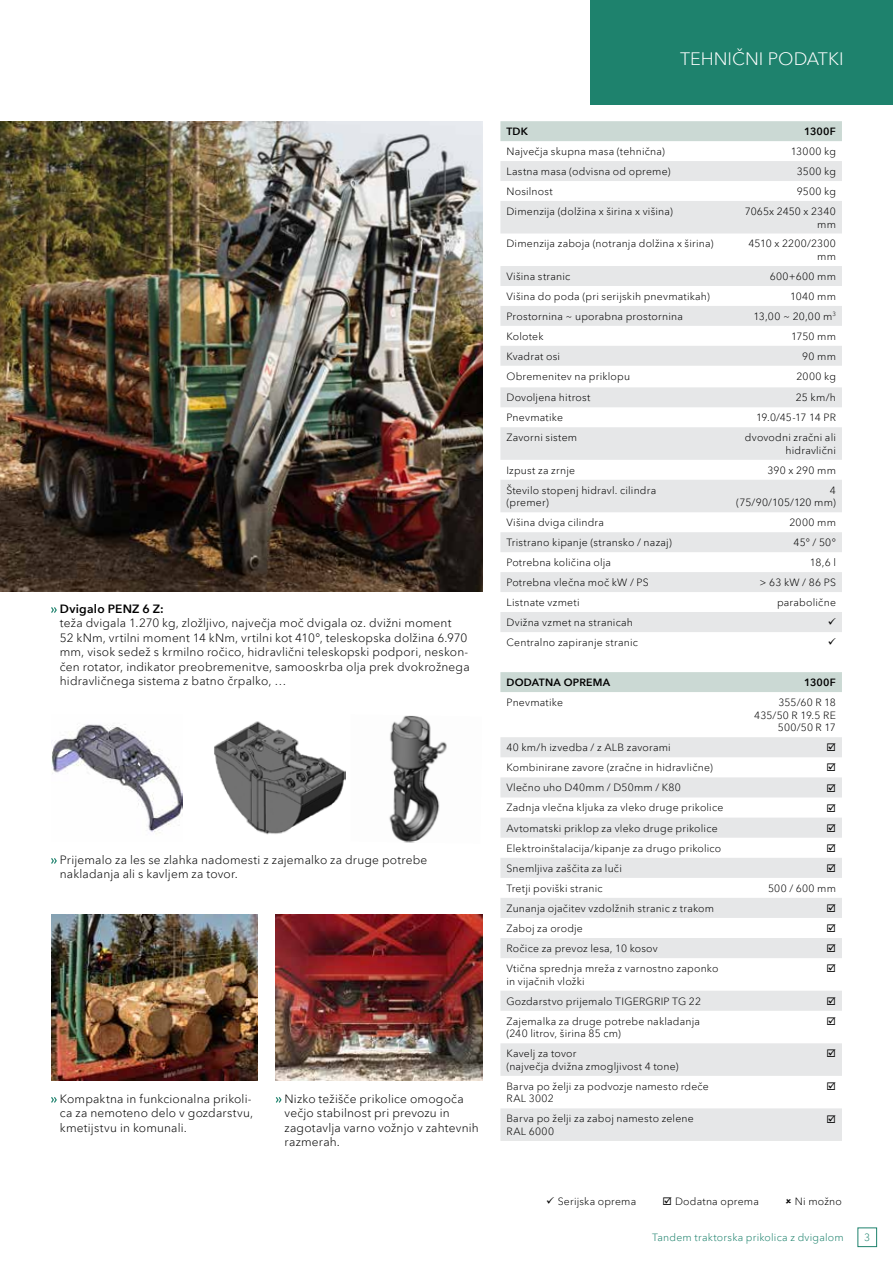
<style>
.page{position:relative;width:893px;height:1263px;background:#fff}
.page>*{position:absolute;margin:0;border:0;box-sizing:border-box;transform-origin:0 0}
.t1{font:300 18px "Avenir Next LT Pro";color:#fff}
.t2{font:300 12px/14.4px "Avenir Next LT Pro";letter-spacing:.015em;color:#000}
.t3{font:600 12px "Avenir Next LT Pro";letter-spacing:.02em;color:#000}
.t4{font:300 10.5px/12.6px "Avenir Next LT Pro";letter-spacing:.02em;color:#000}
.t5{font:300 10.5px "Avenir Next LT Pro";letter-spacing:.02em;color:#1e826d}
.t6{font:600 10.5px "Avenir Next LT Pro";letter-spacing:.025em;color:#000}
</style>
<div class="page">
<div style="left:858px;top:1228px;width:19px;height:19px;border:1px solid #1e826d"></div>
<div style="left:590px;top:0;width:303px;height:105px;background:#1e826d"></div>
<img style="left:51px;top:914px;width:207px;height:167px">
<svg style="left:51px;top:607px;width:6px;height:6px"></svg>
<svg style="left:51px;top:1097px;width:6px;height:6px"></svg>
<svg style="left:276px;top:1097px;width:6px;height:6px"></svg>
<svg style="left:51px;top:858px;width:6px;height:6px"></svg>
<img style="left:276px;top:914px;width:206px;height:167px">
<img style="left:51px;top:724px;width:132px;height:110px">
<img style="left:214px;top:721px;width:131px;height:114px">
<img style="left:389px;top:715px;width:58px;height:128px">
<div style="left:500px;top:121px;width:342px;height:20px;background:#cbd9d4"></div>
<svg style="left:500px;top:161px;width:342px;height:980px"></svg>
<img style="left:0;top:121px;width:482px;height:470px">
<svg style="left:828px;top:618px;width:8px;height:7px"></svg>
<svg style="left:828px;top:638px;width:8px;height:7px"></svg>
<svg style="left:827px;top:743px;width:9px;height:8px"></svg>
<svg style="left:827px;top:763px;width:9px;height:8px"></svg>
<svg style="left:827px;top:783px;width:9px;height:8px"></svg>
<svg style="left:827px;top:803px;width:9px;height:9px"></svg>
<svg style="left:827px;top:824px;width:9px;height:8px"></svg>
<svg style="left:827px;top:844px;width:9px;height:8px"></svg>
<svg style="left:827px;top:864px;width:9px;height:8px"></svg>
<svg style="left:827px;top:904px;width:9px;height:8px"></svg>
<svg style="left:827px;top:924px;width:9px;height:8px"></svg>
<svg style="left:827px;top:944px;width:9px;height:8px"></svg>
<svg style="left:827px;top:964px;width:9px;height:8px"></svg>
<svg style="left:827px;top:997px;width:9px;height:8px"></svg>
<svg style="left:827px;top:1017px;width:9px;height:8px"></svg>
<svg style="left:827px;top:1049px;width:9px;height:8px"></svg>
<svg style="left:827px;top:1082px;width:9px;height:8px"></svg>
<svg style="left:827px;top:1114px;width:9px;height:8px"></svg>
<p class="t3" style="left:60px;top:601px;width:106px">Dvigalo PENZ 6 Z:</p>
<p class="t2" style="left:60px;top:616px;width:411px">teža dvigala 1.270 kg, zložljivo, največja moč dvigala oz. dvižni moment<br>52 kNm, vrtilni moment 14 kNm, vrtilni kot 410°, teleskopska dolžina 6.970 mm, visok sedež s krmilno ročico, hidravlični teleskopski podpori, neskon&shy;čen rotator, indikator preobremenitve, samooskrba olja prek dvokrožnega hidravličnega sistema z batno črpalko, …</p>
<p class="t2" style="left:60px;top:852px;width:369px">Prijemalo za les se zlahka nadomesti z zajemalko za druge potrebe nakladanja ali s kavljem za tovor.</p>
<p class="t2" style="left:60px;top:1091px;width:195px">Kompaktna in funkcionalna prikoli&shy;ca za nemoteno delo v gozdarstvu, kmetijstvu in komunali.</p>
<p class="t2" style="left:285px;top:1091px;width:196px">Nizko težišče prikolice omogoča večjo stabilnost pri prevozu in zagotavlja varno vožnjo v zahtevnih razmerah.</p>
<h1 class="t1" style="left:680px;top:48px;width:165px">TEHNIČNI PODATKI</h1>
<p class="t6" style="left:506px;top:125px;width:23px">TDK</p>
<p class="t6" style="left:804px;top:125px;width:33px">1300F</p>
<p class="t4" style="left:506px;top:145px;width:160px">Največja skupna masa (tehnična)</p>
<p class="t4" style="left:791px;top:145px;width:47px">13000 kg</p>
<p class="t4" style="left:506px;top:165px;width:166px">Lastna masa (odvisna od opreme)</p>
<p class="t4" style="left:797px;top:165px;width:41px">3500 kg</p>
<p class="t4" style="left:506px;top:185px;width:48px">Nosilnost</p>
<p class="t4" style="left:797px;top:185px;width:41px">9500 kg</p>
<p class="t4" style="left:506px;top:205px;width:168px">Dimenzija (dolžina x širina x višina)</p>
<p class="t4" style="left:745px;top:205px;width:93px;text-align:right">7065x 2450 x 2340 mm</p>
<p class="t4" style="left:506px;top:237px;width:209px">Dimenzija zaboja (notranja dolžina x širina)</p>
<p class="t4" style="left:748px;top:237px;width:89px;text-align:right">4510 x 2200/2300 mm</p>
<p class="t4" style="left:506px;top:270px;width:66px">Višina stranic</p>
<p class="t4" style="left:770px;top:270px;width:68px">600+600 mm</p>
<p class="t4" style="left:506px;top:290px;width:205px">Višina do poda (pri serijskih pnevmatikah)</p>
<p class="t4" style="left:790px;top:290px;width:47px">1040 mm</p>
<p class="t4" style="left:506px;top:310px;width:178px">Prostornina ~ uporabna prostornina</p>
<p class="t4" style="left:753px;top:310px;width:84px">13,00 ~ 20,00 m<sup>3</sup></p>
<p class="t4" style="left:506px;top:330px;width:39px">Kolotek</p>
<p class="t4" style="left:791px;top:330px;width:46px">1750 mm</p>
<p class="t4" style="left:506px;top:350px;width:55px">Kvadrat osi</p>
<p class="t4" style="left:802px;top:350px;width:35px">90 mm</p>
<p class="t4" style="left:506px;top:370px;width:125px">Obremenitev na priklopu</p>
<p class="t4" style="left:796px;top:370px;width:41px">2000 kg</p>
<p class="t4" style="left:506px;top:391px;width:85px">Dovoljena hitrost</p>
<p class="t4" style="left:796px;top:391px;width:42px">25 km/h</p>
<p class="t4" style="left:506px;top:411px;width:58px">Pnevmatike</p>
<p class="t4" style="left:756px;top:411px;width:81px">19.0/45-17 14 PR</p>
<p class="t4" style="left:506px;top:431px;width:72px">Zavorni sistem</p>
<p class="t4" style="left:745px;top:431px;width:93px;text-align:right">dvovodni zračni ali hidravlični</p>
<p class="t4" style="left:506px;top:464px;width:70px">Izpust za zrnje</p>
<p class="t4" style="left:768px;top:464px;width:70px">390 x 290 mm</p>
<p class="t4" style="left:506px;top:484px;width:151px">Število stopenj hidravl. cilindra (premer)</p>
<p class="t4" style="left:736px;top:484px;width:101px;text-align:right">4<br>(75/90/105/120 mm)</p>
<p class="t4" style="left:506px;top:516px;width:99px">Višina dviga cilindra</p>
<p class="t4" style="left:789px;top:516px;width:48px">2000 mm</p>
<p class="t4" style="left:506px;top:536px;width:167px">Tristrano kipanje (stransko / nazaj)</p>
<p class="t4" style="left:794px;top:536px;width:44px">45° / 50°</p>
<p class="t4" style="left:506px;top:556px;width:106px">Potrebna količina olja</p>
<p class="t4" style="left:810px;top:556px;width:28px">18,6 l</p>
<p class="t4" style="left:506px;top:576px;width:144px">Potrebna vlečna moč kW / PS</p>
<p class="t4" style="left:760px;top:576px;width:78px">&gt; 63 kW / 86 PS</p>
<p class="t4" style="left:506px;top:596px;width:75px">Listnate vzmeti</p>
<p class="t4" style="left:777px;top:596px;width:60px">parabolične</p>
<p class="t4" style="left:506px;top:616px;width:128px">Dvižna vzmet na stranicah</p>
<p class="t4" style="left:506px;top:636px;width:133px">Centralno zapiranje stranic</p>
<p class="t6" style="left:506px;top:676px;width:105px">DODATNA OPREMA</p>
<p class="t6" style="left:804px;top:676px;width:33px">1300F</p>
<p class="t4" style="left:506px;top:696px;width:58px">Pnevmatike</p>
<p class="t4" style="left:754px;top:696px;width:83px;text-align:right">355/60 R 18<br>435/50 R 19.5 RE<br>500/50 R 17</p>
<p class="t4" style="left:506px;top:741px;width:166px">40 km/h izvedba / z ALB zavorami</p>
<p class="t4" style="left:506px;top:761px;width:208px">Kombinirane zavore (zračne in hidravlične)</p>
<p class="t4" style="left:506px;top:781px;width:176px">Vlečno uho D40mm / D50mm / K80</p>
<p class="t4" style="left:506px;top:801px;width:218px">Zadnja vlečna kljuka za vleko druge prikolice</p>
<p class="t4" style="left:506px;top:822px;width:213px">Avtomatski priklop za vleko druge prikolice</p>
<p class="t4" style="left:506px;top:842px;width:216px">Elektroinštalacija/kipanje za drugo prikolico</p>
<p class="t4" style="left:506px;top:862px;width:117px">Snemljiva zaščita za luči</p>
<p class="t4" style="left:506px;top:882px;width:98px">Tretji poviški stranic</p>
<p class="t4" style="left:768px;top:882px;width:69px">500 / 600 mm</p>
<p class="t4" style="left:506px;top:902px;width:209px">Zunanja ojačitev vzdolžnih stranic z trakom</p>
<p class="t4" style="left:506px;top:922px;width:78px">Zaboj za orodje</p>
<p class="t4" style="left:506px;top:942px;width:153px">Ročice za prevoz lesa, 10 kosov</p>
<p class="t4" style="left:506px;top:962px;width:214px">Vtična sprednja mreža z varnostno zaponko in vijačnih vložki</p>
<p class="t4" style="left:506px;top:995px;width:196px">Gozdarstvo prijemalo TIGERGRIP TG 22</p>
<p class="t4" style="left:506px;top:1015px;width:195px">Zajemalka za druge potrebe nakladanja (240 litrov, širina 85 cm)</p>
<p class="t4" style="left:506px;top:1047px;width:174px">Kavelj za tovor<br>(največja dvižna zmogljivost 4 tone)</p>
<p class="t4" style="left:506px;top:1080px;width:204px">Barva po želji za podvozje namesto rdeče<br>RAL 3002</p>
<p class="t4" style="left:506px;top:1112px;width:189px">Barva po želji za zaboj namesto zelene<br>RAL 6000</p>
<p class="t4" style="left:546px;top:1195px;width:91px">✓ Serijska oprema</p>
<p class="t4" style="left:662px;top:1195px;width:98px">☑ Dodatna oprema</p>
<p class="t4" style="left:795px;top:1195px;width:48px">Ni možno</p>
<p class="t5" style="left:652px;top:1231px;width:193px">Tandem traktorska prikolica z dvigalom</p>
<p class="t5" style="left:864px;top:1231px;width:8px">3</p>
</div>
